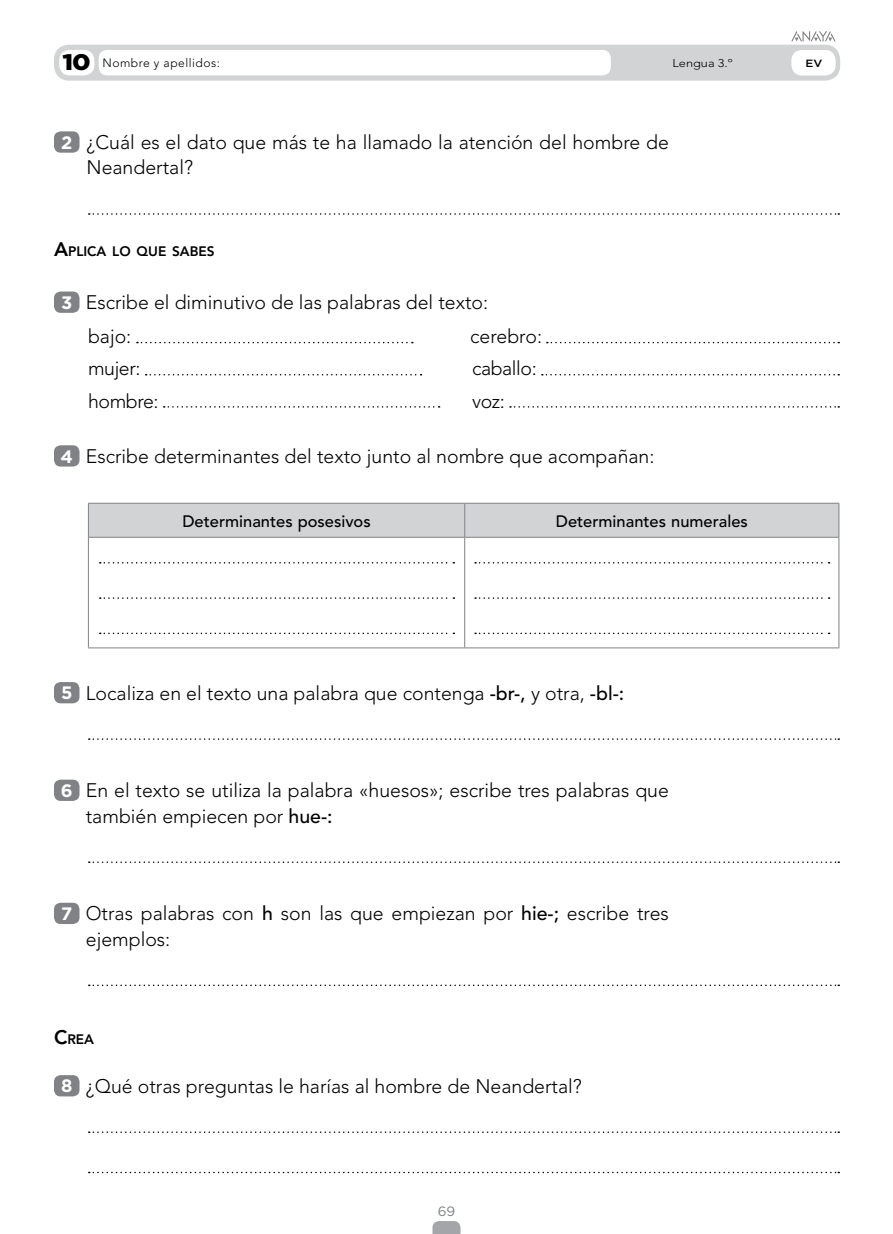
<style>
.page{position:relative;width:893px;height:1234px;background:#fff}
.page>*{position:absolute;margin:0;border:0;box-sizing:border-box;transform-origin:0 0}
.t1{font:900 22.5px "Gotham";color:#000;scale:1.13 1}
.nuclActiv1-9{font:300 19.5px/25.5px "Avenir LT Std";color:#000}
.nuclRaya{font:300 19.5px "Avenir LT Std";letter-spacing:-.02em;color:#000}
.nuclRaya-2{font:300 19.5px "Avenir LT Std";color:#000}
.t2{font:700 18px "Gotham";color:#fff}
.nuclCabeTablas{font:500 16.5px "Avenir LT Std";color:#000}
.nuclTitulPagina{font:800 13.65px "Avenir LT Std";color:#000}
.t3{font:13.5px "Gotham";color:#808285}
.t4{font:300 12px "Avenir LT Std";letter-spacing:.04em;color:#000}
.t5{font:300 11.25px "Avenir LT Std";color:#000;scale:1.13 1}
.t6{font:500 10.5px "Gotham";color:#000;scale:1.13 1}
.s1{font-size:19.5px}
.s2{font-weight:500}
</style>
<div class="page">
<svg style="left:432px;top:1221px;width:28px;height:12px"></svg>
<div style="left:54px;top:131px;width:26px;height:22px;background:#808285;border-radius:7px"></div>
<svg style="left:89px;top:213px;width:750px;height:2px"></svg>
<div style="left:54px;top:291px;width:26px;height:22px;background:#808285;border-radius:7px"></div>
<svg style="left:137px;top:342px;width:276px;height:1px"></svg>
<svg style="left:547px;top:342px;width:292px;height:1px"></svg>
<svg style="left:146px;top:374px;width:276px;height:1px"></svg>
<svg style="left:542px;top:374px;width:297px;height:1px"></svg>
<svg style="left:164px;top:406px;width:276px;height:1px"></svg>
<svg style="left:510px;top:406px;width:329px;height:1px"></svg>
<div style="left:54px;top:445px;width:26px;height:21px;background:#808285;border-radius:7px"></div>
<div style="left:89px;top:503px;width:749px;height:34px;background:#d1d3d4"></div>
<hr style="left:88px;top:502px;width:377px;height:1px;background:#808285">
<hr style="left:88px;top:503px;width:1px;height:34px;background:#808285">
<hr style="left:465px;top:502px;width:374px;height:1px;background:#808285">
<hr style="left:464px;top:503px;width:1px;height:34px;background:#808285">
<hr style="left:838px;top:503px;width:1px;height:34px;background:#808285">
<hr style="left:88px;top:537px;width:377px;height:1px;background:#808285">
<hr style="left:88px;top:537px;width:1px;height:110px;background:#808285">
<hr style="left:465px;top:537px;width:374px;height:1px;background:#808285">
<hr style="left:464px;top:537px;width:1px;height:110px;background:#808285">
<hr style="left:838px;top:537px;width:1px;height:110px;background:#808285">
<hr style="left:88px;top:647px;width:377px;height:1px;background:#808285">
<hr style="left:465px;top:647px;width:374px;height:1px;background:#808285">
<svg style="left:100px;top:562px;width:354px;height:1px"></svg>
<svg style="left:100px;top:597px;width:354px;height:1px"></svg>
<svg style="left:100px;top:632px;width:354px;height:2px"></svg>
<svg style="left:475px;top:562px;width:355px;height:1px"></svg>
<svg style="left:475px;top:597px;width:355px;height:1px"></svg>
<svg style="left:475px;top:632px;width:355px;height:2px"></svg>
<div style="left:54px;top:682px;width:26px;height:21px;background:#808285;border-radius:7px"></div>
<svg style="left:89px;top:738px;width:750px;height:1px"></svg>
<div style="left:54px;top:779px;width:26px;height:21px;background:#808285;border-radius:7px"></div>
<svg style="left:89px;top:861px;width:750px;height:1px"></svg>
<div style="left:54px;top:902px;width:26px;height:21px;background:#808285;border-radius:7px"></div>
<svg style="left:89px;top:984px;width:750px;height:1px"></svg>
<div style="left:54px;top:1074px;width:26px;height:22px;background:#808285;border-radius:7px"></div>
<svg style="left:89px;top:1131px;width:750px;height:1px"></svg>
<svg style="left:89px;top:1171px;width:750px;height:1px"></svg>
<div style="left:54px;top:45px;width:786px;height:36px;background:#d1d3d4;border-radius:15px"></div>
<div style="left:791px;top:50px;width:45px;height:25px;background:#fff;border-radius:10px"></div>
<div style="left:99px;top:50px;width:512px;height:25px;background:#fff;border-radius:9px"></div>
<div style="left:59px;top:50px;width:35px;height:25px;background:#fff;border-radius:10px"></div>
<svg style="left:791px;top:31px;width:45px;height:10px"></svg>
<p class="t1" style="left:63px;top:47px;width:27px">10</p>
<p class="t4" style="left:103px;top:56px;width:119px">Nombre y apellidos:</p>
<p class="t5" style="left:673px;top:56px;width:55px">Lengua 3.º</p>
<p class="t6" style="left:805px;top:57px;width:16px">EV</p>
<p class="t2" style="left:61px;top:130px;width:13px">2</p>
<p class="nuclActiv1-9" style="left:87px;top:129px;width:584px">¿Cuál es el dato que más te ha llamado la atención del hombre de<br>Neandertal?</p>
<p class="nuclTitulPagina" style="left:54px;top:243px;width:162px"><span class="s1">A</span>PLICA LO QUE SABES</p>
<p class="t2" style="left:61px;top:290px;width:13px">3</p>
<p class="nuclActiv1-9" style="left:86px;top:289px;width:404px">Escribe el diminutivo de las palabras del texto:</p>
<p class="nuclRaya" style="left:88px;top:325px;width:45px">bajo:</p>
<p class="nuclRaya-2" style="left:470px;top:325px;width:73px">cerebro:</p>
<p class="nuclRaya" style="left:88px;top:357px;width:54px">mujer:</p>
<p class="nuclRaya" style="left:472px;top:357px;width:66px">caballo:</p>
<p class="nuclRaya" style="left:88px;top:389px;width:72px">hombre:</p>
<p class="nuclRaya" style="left:472px;top:389px;width:34px">voz:</p>
<p class="t2" style="left:61px;top:444px;width:14px">4</p>
<p class="nuclActiv1-9" style="left:86px;top:443px;width:570px">Escribe determinantes del texto junto al nombre que acompañan:</p>
<p class="nuclCabeTablas" style="left:182px;top:511px;width:190px">Determinantes posesivos</p>
<p class="nuclCabeTablas" style="left:556px;top:511px;width:194px">Determinantes numerales</p>
<p class="t2" style="left:61px;top:681px;width:13px">5</p>
<p class="nuclActiv1-9" style="left:86px;top:680px;width:540px">Localiza en el texto una palabra que contenga <span class="s2">-br-,</span> y otra, <span class="s2">-bl-:</span></p>
<p class="t2" style="left:61px;top:778px;width:13px">6</p>
<p class="nuclActiv1-9" style="left:86px;top:777px;width:585px">En el texto se utiliza la palabra «huesos»; escribe tres palabras que también empiecen por <span class="s2">hue-:</span></p>
<p class="t2" style="left:61px;top:901px;width:13px">7</p>
<p class="nuclActiv1-9" style="left:86px;top:900px;width:585px">Otras palabras con <span class="s2">h</span> son las que empiezan por <span class="s2">hie-;</span> escribe tres ejemplos:</p>
<p class="nuclTitulPagina" style="left:54px;top:1031px;width:42px"><span class="s1">C</span>REA</p>
<p class="t2" style="left:61px;top:1073px;width:13px">8</p>
<p class="nuclActiv1-9" style="left:86px;top:1072px;width:498px">¿Qué otras preguntas le harías al hombre de Neandertal?</p>
<p class="t3" style="left:438px;top:1202px;width:19px">69</p>
</div>
